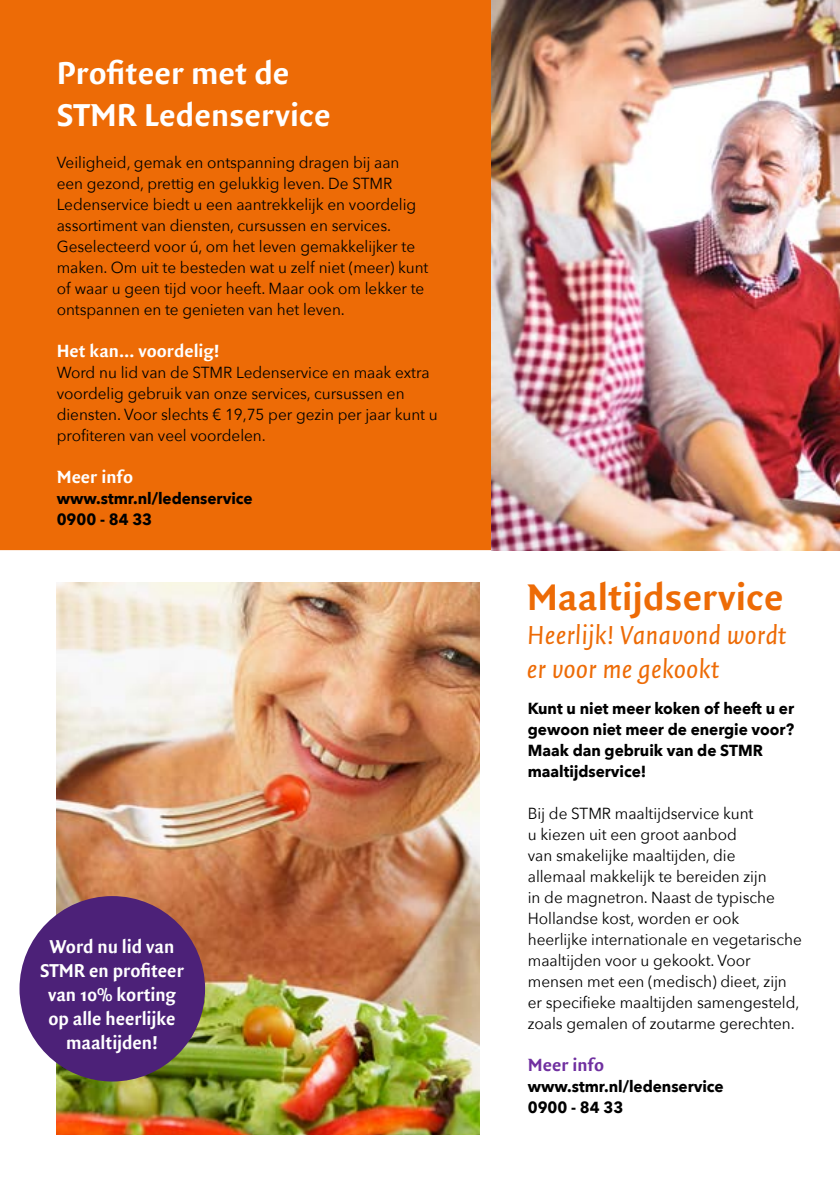
<style>
.page{position:relative;width:840px;height:1191px;background:#fff}
.page>*{position:absolute;margin:0;border:0;box-sizing:border-box;transform-origin:0 0}
.t1{font:700 39.8px "Quadraat Sans";color:#ed6b06}
.t2{font:700 34px/42px "Quadraat Sans";color:#fff}
.t3{font:italic 28px/34px "Quadraat Sans";color:#ed6b06}
.t4{font:700 20px/24px "Quadraat Sans";letter-spacing:-.005em;color:#fff;text-align:center;scale:.96 1}
.t5{font:700 19px "Quadraat Sans";color:#fff}
.t6{font:700 19px "Quadraat Sans";color:#7030a0}
.t7{font:16px/21px "Avenir Next";letter-spacing:-.005em;color:#000;scale:.96 1}
.t8{font:700 16px/21px "Avenir Next";letter-spacing:-.005em;color:#000;scale:.96 1}
</style>
<div class="page">
<img style="left:57px;top:582px;width:422px;height:552px">
<div style="left:0;top:0;width:491px;height:550px;background:#ed6b06"></div>
<img style="left:491px;top:0;width:348px;height:550px">
<div style="left:19px;top:896px;width:186px;height:185px;background:#4c2178;border-radius:50%"></div>
<h2 class="t2" style="left:57px;top:52px;width:275px">Profiteer met de<br>STMR Ledenservice</h2>
<p class="t7" style="left:57px;top:151px;width:388px">Veiligheid, gemak en ontspanning dragen bij aan een gezond, prettig en gelukkig leven. De STMR Ledenservice biedt u een aantrekkelijk en voordelig assortiment van diensten, cursussen en services.<br>Geselecteerd voor ú, om het leven gemakkelijker te maken. Om uit te besteden wat u zelf niet (meer) kunt of waar u geen tijd voor heeft. Maar ook om lekker te ontspannen en te genieten van het leven.</p>
<p class="t5" style="left:57px;top:340px;width:164px">Het kan… voordelig!</p>
<p class="t7" style="left:57px;top:361px;width:398px">Word nu lid van de STMR Ledenservice en maak extra voordelig gebruik van onze services, cursussen en diensten. Voor slechts € 19,75 per gezin per jaar kunt u profiteren van veel voordelen.</p>
<p class="t5" style="left:57px;top:466px;width:78px">Meer info</p>
<p class="t8" style="left:57px;top:488px;width:205px">www.stmr.nl/ledenservice<br>0900 - 84 33</p>
<p class="t4" style="left:40px;top:935px;width:151px">Word nu lid van<br>STMR en profiteer van 10% korting op alle heerlijke maaltijden!</p>
<h1 class="t1" style="left:526px;top:574px;width:258px">Maaltijdservice</h1>
<h3 class="t3" style="left:526px;top:618px;width:261px">Heerlijk! Vanavond wordt er voor me gekookt</h3>
<p class="t8" style="left:527px;top:698px;width:279px">Kunt u niet meer koken of heeft u er gewoon niet meer de energie voor?<br>Maak dan gebruik van de STMR maaltijdservice!</p>
<p class="t7" style="left:527px;top:802px;width:287px">Bij de STMR maaltijdservice kunt<br>u kiezen uit een groot aanbod<br>van smakelijke maaltijden, die<br>allemaal makkelijk te bereiden zijn<br>in de magnetron. Naast de typische Hollandse kost, worden er ook heerlijke internationale en vegetarische maaltijden voor u gekookt. Voor mensen met een (medisch) dieet, zijn er specifieke maaltijden samengesteld, zoals gemalen of zoutarme gerechten.</p>
<p class="t6" style="left:527px;top:1054px;width:78px">Meer info</p>
<p class="t8" style="left:527px;top:1076px;width:205px">www.stmr.nl/ledenservice<br>0900 - 84 33</p>
</div>
